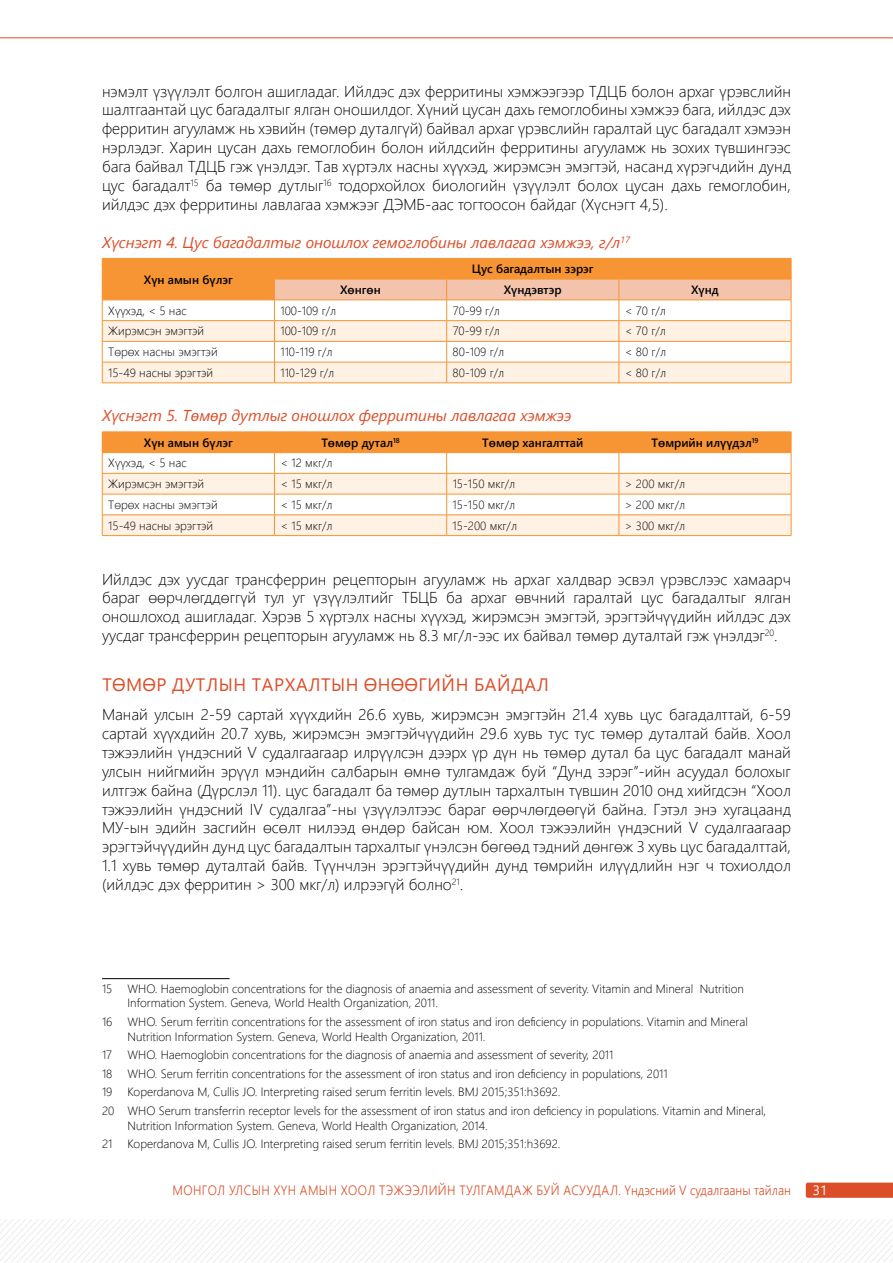
<style>
.page{position:relative;width:893px;height:1263px;background:#fff}
.page>*{position:absolute;margin:0;border:0;box-sizing:border-box;transform-origin:0 0}
.t1{font:18px "Segoe UI";letter-spacing:.035em;color:#dc4e28}
.t2{font:300 15.75px/18.9px "Segoe UI";color:#000;text-align:justify}
.t3{font:italic 15.75px "Segoe UI";color:#dc4e28}
.t4{font:300 13.5px "Segoe UI";letter-spacing:.03em;color:#dc4e28;scale:.9 1}
.t5{font:13.5px "Segoe UI";color:#fff}
.t6{font:300 12px/14.4px "Segoe UI";color:#000}
.t7{font:600 12px "Segoe UI";color:#000}
</style>
<div class="page">
<svg style="left:806px;top:1182px;width:87px;height:16px"></svg>
<svg style="left:0;top:1219px;width:893px;height:44px"></svg>
<hr style="left:0;top:37px;width:893px;height:1px;background:#dc4e28">
<svg style="left:102px;top:258px;width:690px;height:125px"></svg>
<hr style="left:102px;top:383px;width:172px;height:1px;background:#f79433">
<hr style="left:274px;top:383px;width:173px;height:1px;background:#f79433">
<hr style="left:447px;top:383px;width:172px;height:1px;background:#f79433">
<hr style="left:619px;top:383px;width:172px;height:1px;background:#f79433">
<svg style="left:102px;top:432px;width:690px;height:104px"></svg>
<hr style="left:102px;top:535px;width:172px;height:1px;background:#f79433">
<hr style="left:274px;top:535px;width:173px;height:1px;background:#f79433">
<hr style="left:447px;top:535px;width:172px;height:1px;background:#f79433">
<hr style="left:619px;top:535px;width:172px;height:1px;background:#f79433">
<hr style="left:102px;top:978px;width:128px;height:1px;background:#000">
<p class="t2" style="left:102px;top:80px;width:690px">нэмэлт үзүүлэлт болгон ашигладаг. Ийлдэс дэх ферритины хэмжээгээр ТДЦБ болон архаг үрэвслийн шалтгаантай цус багадалтыг ялган оношилдог. Хүний цусан дахь гемоглобины хэмжээ бага, ийлдэс дэх ферритин агууламж нь хэвийн (төмөр дуталгүй) байвал архаг үрэвслийн гаралтай цус багадалт хэмээн нэрлэдэг. Харин цусан дахь гемоглобин болон ийлдсийн ферритины агууламж нь зохих түвшингээс бага байвал ТДЦБ гэж үнэлдэг. Тав хүртэлх насны хүүхэд, жирэмсэн эмэгтэй, насанд хүрэгчдийн дунд цус багадалт<sup>15</sup> ба төмөр дутлыг<sup>16</sup> тодорхойлох биологийн үзүүлэлт болох цусан дахь гемоглобин, ийлдэс дэх ферритины лавлагаа хэмжээг ДЭМБ-аас тогтоосон байдаг (Хүснэгт 4,5).</p>
<p class="t3" style="left:102px;top:230px;width:529px">Хүснэгт 4. Цус багадалтыг оношлох гемоглобины лавлагаа хэмжээ, г/л<sup>17</sup></p>
<p class="t7" style="left:144px;top:268px;width:90px">Хүн амын бүлэг</p>
<p class="t7" style="left:472px;top:258px;width:123px">Цус багадалтын зэрэг</p>
<p class="t7" style="left:340px;top:278px;width:42px">Хөнгөн</p>
<p class="t7" style="left:504px;top:278px;width:59px">Хүндэвтэр</p>
<p class="t7" style="left:691px;top:278px;width:29px">Хүнд</p>
<p class="t6" style="left:108px;top:302px;width:80px">Хүүхэд, &lt; 5 нас</p>
<p class="t6" style="left:280px;top:302px;width:57px">100-109 г/л</p>
<p class="t6" style="left:453px;top:302px;width:49px">70-99 г/л</p>
<p class="t6" style="left:625px;top:302px;width:43px">&lt; 70 г/л</p>
<p class="t6" style="left:108px;top:323px;width:97px">Жирэмсэн эмэгтэй</p>
<p class="t6" style="left:280px;top:323px;width:57px">100-109 г/л</p>
<p class="t6" style="left:453px;top:323px;width:49px">70-99 г/л</p>
<p class="t6" style="left:625px;top:323px;width:43px">&lt; 70 г/л</p>
<p class="t6" style="left:108px;top:343px;width:111px">Төрөх насны эмэгтэй</p>
<p class="t6" style="left:280px;top:343px;width:53px">110-119 г/л</p>
<p class="t6" style="left:453px;top:343px;width:53px">80-109 г/л</p>
<p class="t6" style="left:625px;top:343px;width:43px">&lt; 80 г/л</p>
<p class="t6" style="left:108px;top:364px;width:106px">15-49 насны эрэгтэй</p>
<p class="t6" style="left:280px;top:364px;width:55px">110-129 г/л</p>
<p class="t6" style="left:453px;top:364px;width:53px">80-109 г/л</p>
<p class="t6" style="left:625px;top:364px;width:43px">&lt; 80 г/л</p>
<p class="t3" style="left:102px;top:403px;width:471px">Хүснэгт 5. Төмөр дутлыг оношлох ферритины лавлагаа хэмжээ</p>
<p class="t7" style="left:144px;top:431px;width:90px">Хүн амын бүлэг</p>
<p class="t7" style="left:321px;top:431px;width:80px">Төмөр дутал<sup>18</sup></p>
<p class="t7" style="left:482px;top:431px;width:103px">Төмөр хангалттай</p>
<p class="t7" style="left:651px;top:431px;width:108px">Төмрийн илүүдэл<sup>19</sup></p>
<p class="t6" style="left:108px;top:455px;width:80px">Хүүхэд, &lt; 5 нас</p>
<p class="t6" style="left:280px;top:455px;width:54px">&lt; 12 мкг/л</p>
<p class="t6" style="left:108px;top:475px;width:97px">Жирэмсэн эмэгтэй</p>
<p class="t6" style="left:280px;top:475px;width:54px">&lt; 15 мкг/л</p>
<p class="t6" style="left:453px;top:475px;width:64px">15-150 мкг/л</p>
<p class="t6" style="left:625px;top:475px;width:62px">&gt; 200 мкг/л</p>
<p class="t6" style="left:108px;top:496px;width:111px">Төрөх насны эмэгтэй</p>
<p class="t6" style="left:280px;top:496px;width:54px">&lt; 15 мкг/л</p>
<p class="t6" style="left:453px;top:496px;width:64px">15-150 мкг/л</p>
<p class="t6" style="left:625px;top:496px;width:62px">&gt; 200 мкг/л</p>
<p class="t6" style="left:108px;top:517px;width:106px">15-49 насны эрэгтэй</p>
<p class="t6" style="left:280px;top:517px;width:54px">&lt; 15 мкг/л</p>
<p class="t6" style="left:453px;top:517px;width:66px">15-200 мкг/л</p>
<p class="t6" style="left:625px;top:517px;width:62px">&gt; 300 мкг/л</p>
<p class="t2" style="left:102px;top:568px;width:690px">Ийлдэс дэх уусдаг трансферрин рецепторын агууламж нь архаг халдвар эсвэл үрэвслээс хамаарч бараг өөрчлөгддөггүй тул уг үзүүлэлтийг ТБЦБ ба архаг өвчний гаралтай цус багадалтыг ялган оношлоход ашигладаг. Хэрэв 5 хүртэлх насны хүүхэд, жирэмсэн эмэгтэй, эрэгтэйчүүдийн ийлдэс дэх уусдаг трансферрин рецепторын агууламж нь 8.3 мг/л-ээс их байвал төмөр дуталтай гэж үнэлдэг<sup>20</sup>.</p>
<p class="t1" style="left:102px;top:667px;width:448px">ТӨМӨР ДУТЛЫН ТАРХАЛТЫН ӨНӨӨГИЙН БАЙДАЛ</p>
<p class="t2" style="left:102px;top:703px;width:690px">Манай улсын 2-59 сартай хүүхдийн 26.6 хувь, жирэмсэн эмэгтэйн 21.4 хувь цус багадалттай, 6-59 сартай хүүхдийн 20.7 хувь, жирэмсэн эмэгтэйчүүдийн 29.6 хувь тус тус төмөр дуталтай байв. Хоол тэжээлийн үндэсний V судалгаагаар илрүүлсэн дээрх үр дүн нь төмөр дутал ба цус багадалт манай улсын нийгмийн эрүүл мэндийн салбарын өмнө тулгамдаж буй “Дунд зэрэг”-ийн асуудал болохыг илтгэж байна (Дүрслэл 11). цус багадалт ба төмөр дутлын тархалтын түвшин 2010 онд хийгдсэн “Хоол тэжээлийн үндэсний IV судалгаа”-ны үзүүлэлтээс бараг өөрчлөгдөөгүй байна. Гэтэл энэ хугацаанд МУ-ын эдийн засгийн өсөлт нилээд өндөр байсан юм. Хоол тэжээлийн үндэсний V судалгаагаар эрэгтэйчүүдийн дунд цус багадалтын тархалтыг үнэлсэн бөгөөд тэдний дөнгөж 3 хувь цус багадалттай, 1.1 хувь төмөр дуталтай байв. Түүнчлэн эрэгтэйчүүдийн дунд төмрийн илүүдлийн нэг ч тохиолдол (ийлдэс дэх ферритин &gt; 300 мкг/л) илрээгүй болно<sup>21</sup>.</p>
<p class="t6" style="left:102px;top:980px;width:12px">15</p>
<p class="t6" style="left:128px;top:980px;width:618px">WHO. Haemoglobin concentrations for the diagnosis of anaemia and assessment of severity. Vitamin and Mineral Nutrition<br>Information System. Geneva, World Health Organization, 2011.</p>
<p class="t6" style="left:102px;top:1013px;width:12px">16</p>
<p class="t6" style="left:128px;top:1013px;width:622px">WHO. Serum ferritin concentrations for the assessment of iron status and iron deficiency in populations. Vitamin and Mineral<br>Nutrition Information System. Geneva, World Health Organization, 2011.</p>
<p class="t6" style="left:102px;top:1046px;width:12px">17</p>
<p class="t6" style="left:128px;top:1046px;width:487px">WHO. Haemoglobin concentrations for the diagnosis of anaemia and assessment of severity, 2011</p>
<p class="t6" style="left:102px;top:1065px;width:12px">18</p>
<p class="t6" style="left:128px;top:1065px;width:542px">WHO. Serum ferritin concentrations for the assessment of iron status and iron deficiency in populations, 2011</p>
<p class="t6" style="left:102px;top:1084px;width:12px">19</p>
<p class="t6" style="left:102px;top:1082px;width:666px;line-height:18.6px;text-indent:26px">Koperdanova M, Cullis JO. Interpreting raised serum ferritin levels. BMJ 2015;351:h3692.<br>20 WHO Serum transferrin receptor levels for the assessment of iron status and iron deficiency in populations. Vitamin and Mineral,</p>
<p class="t6" style="left:128px;top:1117px;width:362px">Nutrition Information System. Geneva, World Health Organization, 2014.</p>
<p class="t6" style="left:102px;top:1135px;width:12px">21</p>
<p class="t6" style="left:128px;top:1135px;width:434px">Koperdanova M, Cullis JO. Interpreting raised serum ferritin levels. BMJ 2015;351:h3692.</p>
<p class="t4" style="left:172px;top:1177px;width:689px">МОНГОЛ УЛСЫН ХҮН АМЫН ХООЛ ТЭЖЭЭЛИЙН ТУЛГАМДАЖ БУЙ АСУУДАЛ. Үндэсний V судалгааны тайлан</p>
<p class="t5" style="left:813px;top:1177px;width:16px">31</p>
</div>
